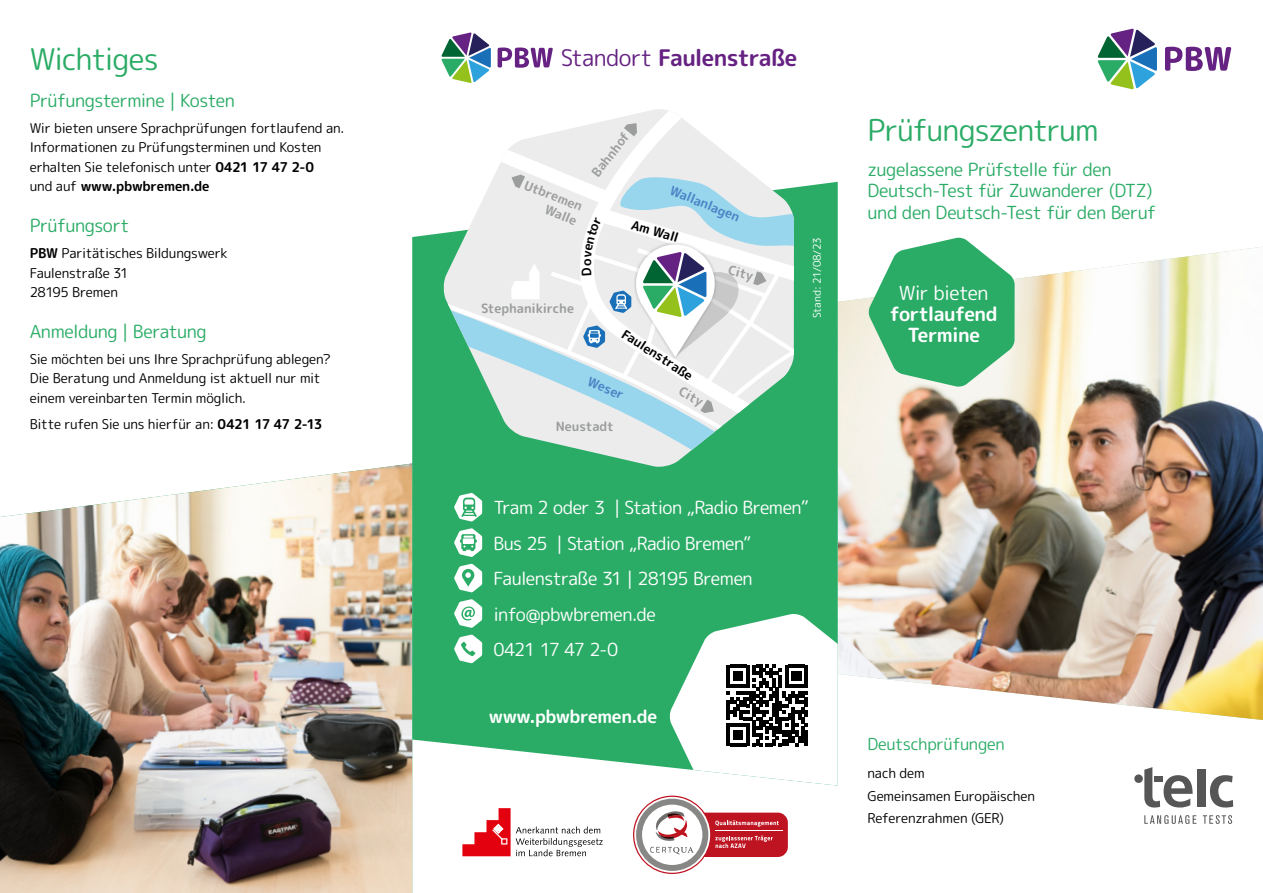
<style>
.page{position:relative;width:1263px;height:893px;background:#fff}
.page>*{position:absolute;margin:0;border:0;box-sizing:border-box;transform-origin:0 0}
.t1{font:30px "Rounded Mplus 1 c";letter-spacing:-.04em;color:#2bac66}
.t2{font:700 22.8px "Rounded Mplus 1 c";letter-spacing:-.035em;color:#652282}
.t3{font:700 19.5px/21px "Rounded Mplus 1 c";letter-spacing:-.035em;color:#fff;text-align:center}
.t4{font:19.5px "Rounded Mplus 1 c";letter-spacing:-.04em;color:#fff}
.t5{font:18px/21.6px "Rounded Mplus 1 c";letter-spacing:-.03em;color:#2bac66}
.t6{font:18px/35.5px "Rounded Mplus 1 c";letter-spacing:-.035em;color:#fff}
.t7{font:700 18px "Rounded Mplus 1 c";letter-spacing:-.02em;color:#fff}
.t8{font:16.5px "Rounded Mplus 1 c";letter-spacing:-.02em;color:#2bac66}
.t9{font:13.5px/19.5px "Rounded Mplus 1 c";letter-spacing:-.02em;color:#000}
.t10{font:700 12.9px/15.3px "Rounded Mplus 1 c";letter-spacing:-.01em;color:#9c9d9d;text-align:right}
.t11{font:700 12.9px "Rounded Mplus 1 c";color:#4a85c5}
.t12{font:700 12.9px "Rounded Mplus 1 c";color:#030304}
.t13{font:700 12.9px "Rounded Mplus 1 c";color:#000}
.t14{font:10.5px "Rounded Mplus 1 c";letter-spacing:-.02em;color:#fff}
.s1{font-weight:700}
.s2{font-weight:400}
</style>
<div class="page">
<img style="left:0;top:463px;width:412px;height:430px">
<img style="left:838px;top:247px;width:425px;height:473px">
<svg style="left:868px;top:237px;width:147px;height:150px;background:#60bf8a"></svg>
<svg style="left:1144px;top:815px;width:52px;height:9px"></svg>
<svg style="left:1203px;top:815px;width:29px;height:9px"></svg>
<svg style="left:1144px;top:767px;width:48px;height:40px"></svg>
<div style="left:1197px;top:770px;width:8px;height:37px;background:#565656"></div>
<svg style="left:1210px;top:775px;width:23px;height:32px"></svg>
<div style="left:1134px;top:774px;width:9px;height:9px;background:#565656;border-radius:50%"></div>
<div style="left:1154px;top:776px;width:8px;height:5px;background:#565656"></div>
<svg style="left:412px;top:182px;width:426px;height:604px;background:#3fb374"></svg>
<svg style="left:454px;top:564px;width:28px;height:28px"></svg>
<svg style="left:454px;top:599px;width:28px;height:29px"></svg>
<svg style="left:454px;top:635px;width:28px;height:28px"></svg>
<svg style="left:454px;top:493px;width:28px;height:29px"></svg>
<svg style="left:454px;top:528px;width:28px;height:29px"></svg>
<svg style="left:498px;top:48px;width:55px;height:20px"></svg>
<svg style="left:441px;top:32px;width:50px;height:51px"></svg>
<svg style="left:669px;top:613px;width:169px;height:173px"></svg>
<svg style="left:462px;top:808px;width:141px;height:48px"></svg>
<div style="left:647px;top:813px;width:141px;height:44px;background:#be1421;border-radius:10px"></div>
<hr style="left:715px;top:831px;width:67px;height:1px;background:#fff">
<svg style="left:633px;top:796px;width:146px;height:78px"></svg>
<div style="left:443px;top:413px;width:351px;height:55px;background:#2bac66"></div>
<svg style="left:443px;top:413px;width:333px;height:52px;background:#7dc7a4"></svg>
<svg style="left:1165px;top:47px;width:66px;height:24px"></svg>
<svg style="left:1098px;top:29px;width:59px;height:60px"></svg>
<svg style="left:443px;top:112px;width:351px;height:301px"></svg>
<h1 class="t1" style="left:30px;top:37px;width:130px">Wichtiges</h1>
<h3 class="t5" style="left:30px;top:90px;width:207px">Prüfungstermine | Kosten</h3>
<p class="t9" style="left:30px;top:118px;width:316px">Wir bieten unsere Sprachprüfungen fortlaufend an.<br>Informationen zu Prüfungsterminen und Kosten erhalten Sie telefonisch unter <span class="s1">0421 17 47 2-0<br></span>und auf <span class="s1">www.pbwbremen.de</span></p>
<h3 class="t5" style="left:30px;top:215px;width:101px">Prüfungsort</h3>
<p class="t9" style="left:30px;top:243px;width:199px"><span class="s1">PBW</span> Paritätisches Bildungswerk<br>Faulenstraße 31<br>28195 Bremen</p>
<h3 class="t5" style="left:30px;top:320px;width:178px">Anmeldung | Beratung</h3>
<p class="t9" style="left:30px;top:349px;width:303px">Sie möchten bei uns Ihre Sprachprüfung ablegen?<br>Die Beratung und Anmeldung ist aktuell nur mit einem vereinbarten Termin möglich.</p>
<p class="t9" style="left:30px;top:414px;width:294px">Bitte rufen Sie uns hierfür an: <span class="s1">0421 17 47 2-13</span></p>
<h2 class="t2" style="left:561px;top:42px;width:238px"><span class="s2">Standort</span> Faulenstraße</h2>
<p class="t10" style="left:528px;top:177px;width:63px;rotate:22deg">Utbremen<br>Walle</p>
<p class="t10" style="left:481px;top:300px;width:94px">Stephanikirche</p>
<p class="t10" style="left:588px;top:170px;width:54px;rotate:-52deg">Bahnhof</p>
<p class="t11" style="left:674px;top:180px;width:76px;rotate:23deg">Wallanlagen</p>
<p class="t13" style="left:634px;top:215px;width:50px;rotate:17deg">Am Wall</p>
<p class="t10" style="left:730px;top:262px;width:27px;rotate:14deg">City</p>
<p class="t12" style="left:628px;top:325px;width:83px;rotate:33deg">Faulenstraße</p>
<p class="t11" style="left:592px;top:372px;width:39px;rotate:23deg">Weser</p>
<p class="t10" style="left:684px;top:384px;width:27px;rotate:29deg">City</p>
<p class="t10" style="left:556px;top:419px;width:60px">Neustadt</p>
<p class="t14" style="left:809px;top:318px;width:82px;rotate:-90deg">Stand: 21/08/23</p>
<h3 class="t6" style="left:493px;top:490px;width:317px">Tram 2 oder 3 | Station „Radio Bremen”</h3>
<h3 class="t6" style="left:493px;top:525px;width:259px">Bus 25 | Station „Radio Bremen”</h3>
<h3 class="t6" style="left:493px;top:561px;width:261px">Faulenstraße 31 | 28195 Bremen info@pbwbremen.de<br>0421 17 47 2-0</h3>
<h3 class="t7" style="left:489px;top:703px;width:170px">www.pbwbremen.de</h3>
<h1 class="t1" style="left:867px;top:109px;width:233px">Prüfungszentrum</h1>
<h3 class="t5" style="left:867px;top:158px;width:290px">zugelassene Prüfstelle für den<br>Deutsch-Test für Zuwanderer (DTZ) und den Deutsch-Test für den Beruf</h3>
<h3 class="t4" style="left:899px;top:279px;width:91px">Wir bieten</h3>
<h3 class="t3" style="left:890px;top:304px;width:110px">fortlaufend<br>Termine</h3>
<p class="t8" style="left:867px;top:732px;width:139px">Deutschprüfungen</p>
<p class="t9" style="left:867px;top:762px;width:169px;line-height:22.5px">nach dem<br>Gemeinsamen Europäischen<br>Referenzrahmen (GER)</p>
</div>
